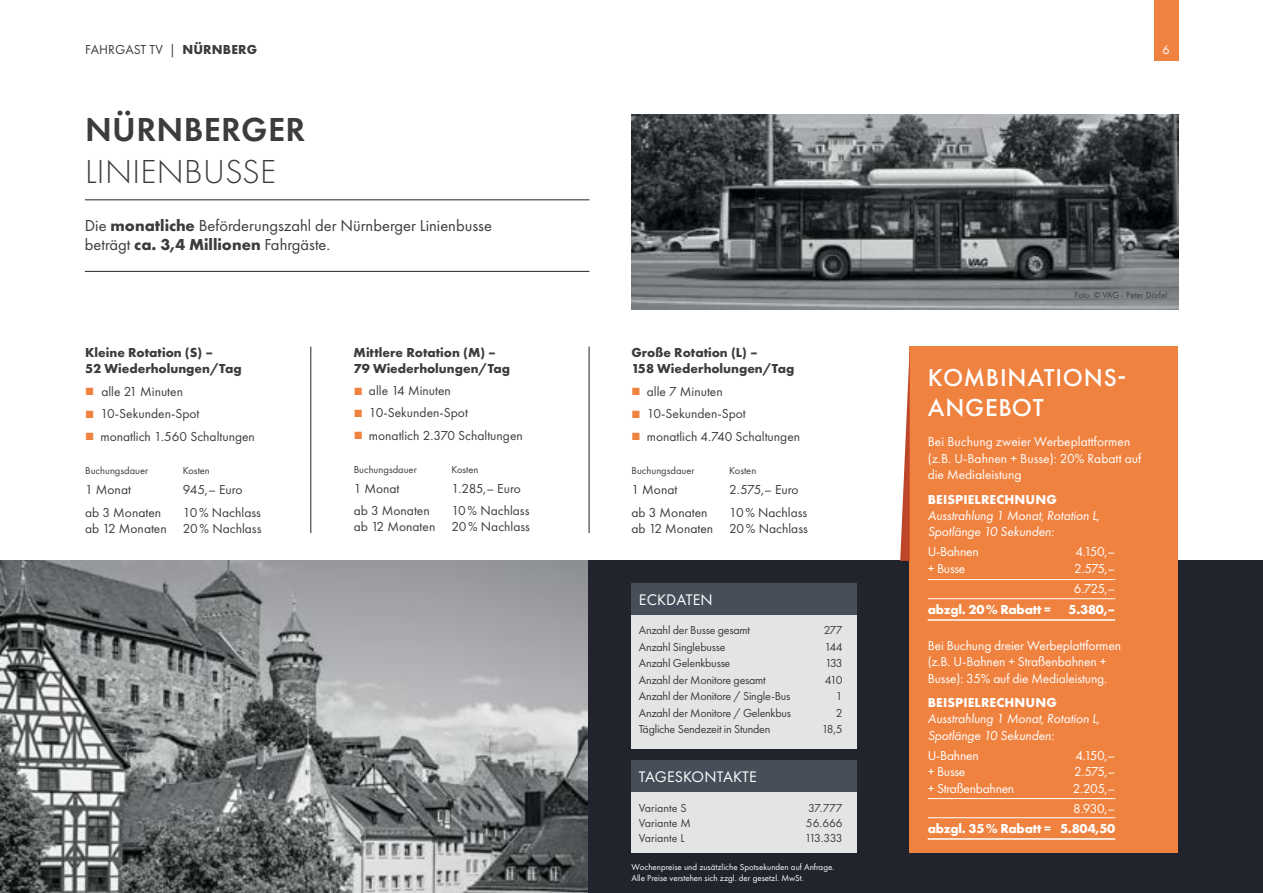
<style>
.page{position:relative;width:1263px;height:893px;background:#fff}
.page>*{position:absolute;margin:0;border:0;box-sizing:border-box;transform-origin:0 0}
.t1{font:300 34.5px "Futura PT";letter-spacing:.01em;color:#3c3c3b}
.t2{font:600 34.5px "Futura PT";letter-spacing:.01em;color:#3c3c3b}
.t3{font:500 25.5px/30.6px "Futura PT";letter-spacing:.03em;color:#fff}
.t4{font:16.5px/19.8px "Futura PT";color:#3c3c3b}
.t5{font:15.9px "Futura PT";letter-spacing:.01em;color:#fff}
.t6{font:13.5px/16.2px "Futura PT";color:#3c3c3b;text-align:right}
.t7{font:13.5px/16.2px "Futura PT";letter-spacing:-.01em;color:#fff}
.t8{font:700 13.5px/16.2px "Futura PT";color:#3c3c3b}
.t9{font:italic 13.5px/16.2px "Futura PT";letter-spacing:-.01em;color:#fff}
.t10{font:700 13.5px "Futura PT";letter-spacing:-.02em;color:#fff}
.t11{font:700 13.5px "Futura PT";letter-spacing:.01em;color:#fff}
.t12{font:12.75px "Futura PT";color:#fff}
.t13{font:12px "Futura PT";letter-spacing:-.02em;color:#3c3c3b}
.t14{font:12px "Futura PT";color:#3c3c3b}
.t15{font:10.5px "Futura PT";color:#3c3c3b}
.t16{font:9px/10.8px "Futura PT";color:#fff}
.t17{font:9px "Futura PT";color:#3c3c3b}
.s1{font-weight:700}
.s2{color:#f08240}
</style>
<div class="page">
<div style="left:1154px;top:0;width:24px;height:60px;background:#f08240"></div>
<div style="left:0;top:561px;width:1263px;height:332px;background:#21242c"></div>
<hr style="left:85px;top:271px;width:504px;height:1px;background:#21242c">
<img style="left:632px;top:115px;width:546px;height:194px">
<div style="left:632px;top:583px;width:225px;height:165px;background:#e3e4e6"></div>
<div style="left:632px;top:583px;width:225px;height:32px;background:#464f59"></div>
<div style="left:632px;top:760px;width:225px;height:93px;background:#e3e4e6"></div>
<div style="left:632px;top:760px;width:225px;height:32px;background:#464f59"></div>
<hr style="left:85px;top:199px;width:504px;height:1px;background:#21242c">
<hr style="left:310px;top:347px;width:1px;height:186px;background:#21242c">
<hr style="left:589px;top:347px;width:1px;height:186px;background:#21242c">
<img style="left:0;top:561px;width:588px;height:332px">
<div style="left:910px;top:347px;width:268px;height:506px;background:#f08240"></div>
<hr style="left:928px;top:598px;width:187px;height:1px;background:#fff">
<hr style="left:928px;top:579px;width:187px;height:1px;background:#fff">
<hr style="left:928px;top:619px;width:187px;height:2px;background:#fff">
<hr style="left:928px;top:817px;width:187px;height:1px;background:#fff">
<hr style="left:928px;top:798px;width:187px;height:1px;background:#fff">
<hr style="left:928px;top:838px;width:187px;height:2px;background:#fff">
<svg style="left:900px;top:347px;width:10px;height:214px"></svg>
<p class="t6" style="left:85px;top:41px;width:174px">FAHRGAST TV | <span class="s1">NÜRNBERG</span></p>
<p class="t12" style="left:1162px;top:42px;width:9px">6</p>
<h1 class="t2" style="left:85px;top:108px;width:222px">NÜRNBERGER</h1>
<h1 class="t1" style="left:85px;top:151px;width:193px">LINIENBUSSE</h1>
<p class="t4" style="left:85px;top:215px;width:409px">Die <span class="s1">monatliche</span> Beförderungszahl der Nürnberger Linienbusse beträgt <span class="s1">ca. 3,4 Millionen</span> Fahrgäste.</p>
<p class="t17" style="left:1075px;top:289px;width:94px">Foto: © VAG - Peter Dörfel</p>
<p class="t8" style="left:85px;top:344px;width:158px">Kleine Rotation (S) –<br>52 Wiederholungen/Tag</p>
<p class="t6" style="left:85px;top:383px;width:99px"><span class="s2">■</span> alle 21 Minuten</p>
<p class="t6" style="left:85px;top:406px;width:116px"><span class="s2">■</span> 10-Sekunden-Spot</p>
<p class="t6" style="left:85px;top:428px;width:171px"><span class="s2">■</span> monatlich 1.560 Schaltungen</p>
<p class="t15" style="left:85px;top:464px;width:65px">Buchungsdauer</p>
<p class="t15" style="left:183px;top:464px;width:28px">Kosten</p>
<p class="t6" style="left:85px;top:482px;width:47px">1 Monat</p>
<p class="t6" style="left:183px;top:482px;width:61px">945,– Euro</p>
<p class="t6" style="left:85px;top:504px;width:78px">ab 3 Monaten</p>
<p class="t6" style="left:85px;top:504px;width:178px">10% Nachlass<br>ab 12 Monaten 20% Nachlass</p>
<p class="t8" style="left:354px;top:344px;width:158px">Mittlere Rotation (M) –<br>79 Wiederholungen/Tag</p>
<p class="t6" style="left:354px;top:382px;width:99px"><span class="s2">■</span> alle 14 Minuten</p>
<p class="t6" style="left:354px;top:405px;width:116px"><span class="s2">■</span> 10-Sekunden-Spot</p>
<p class="t6" style="left:354px;top:427px;width:171px"><span class="s2">■</span> monatlich 2.370 Schaltungen</p>
<p class="t15" style="left:354px;top:463px;width:65px">Buchungsdauer</p>
<p class="t15" style="left:451px;top:463px;width:28px">Kosten</p>
<p class="t6" style="left:354px;top:480px;width:47px">1 Monat</p>
<p class="t6" style="left:451px;top:480px;width:71px">1.285,– Euro</p>
<p class="t6" style="left:354px;top:502px;width:78px">ab 3 Monaten</p>
<p class="t6" style="left:354px;top:502px;width:178px">10% Nachlass<br>ab 12 Monaten 20% Nachlass</p>
<p class="t8" style="left:631px;top:344px;width:164px">Große Rotation (L) –<br>158 Wiederholungen/Tag</p>
<p class="t6" style="left:631px;top:383px;width:93px"><span class="s2">■</span> alle 7 Minuten</p>
<p class="t6" style="left:631px;top:406px;width:116px"><span class="s2">■</span> 10-Sekunden-Spot</p>
<p class="t6" style="left:631px;top:428px;width:170px"><span class="s2">■</span> monatlich 4.740 Schaltungen</p>
<p class="t15" style="left:631px;top:464px;width:65px">Buchungsdauer</p>
<p class="t15" style="left:729px;top:464px;width:28px">Kosten</p>
<p class="t6" style="left:631px;top:482px;width:47px">1 Monat</p>
<p class="t6" style="left:729px;top:482px;width:71px">2.575,– Euro</p>
<p class="t6" style="left:631px;top:504px;width:78px">ab 3 Monaten</p>
<p class="t6" style="left:631px;top:504px;width:178px">10% Nachlass<br>ab 12 Monaten 20% Nachlass</p>
<p class="t5" style="left:639px;top:590px;width:75px">ECKDATEN</p>
<p class="t13" style="left:639px;top:623px;width:113px">Anzahl der Busse gesamt</p>
<p class="t13" style="left:824px;top:623px;width:21px">277</p>
<p class="t13" style="left:639px;top:640px;width:88px">Anzahl Singlebusse</p>
<p class="t13" style="left:824px;top:640px;width:20px">144</p>
<p class="t13" style="left:639px;top:656px;width:93px">Anzahl Gelenkbusse</p>
<p class="t13" style="left:825px;top:656px;width:19px">133</p>
<p class="t13" style="left:639px;top:673px;width:129px">Anzahl der Monitore gesamt</p>
<p class="t13" style="left:825px;top:673px;width:20px">410</p>
<p class="t13" style="left:639px;top:689px;width:153px">Anzahl der Monitore / Single-Bus</p>
<p class="t13" style="left:836px;top:689px;width:8px">1</p>
<p class="t13" style="left:639px;top:706px;width:154px">Anzahl der Monitore / Gelenkbus</p>
<p class="t13" style="left:836px;top:706px;width:8px">2</p>
<p class="t13" style="left:639px;top:722px;width:133px">Tägliche Sendezeit in Stunden</p>
<p class="t13" style="left:822px;top:722px;width:22px">18,5</p>
<p class="t5" style="left:639px;top:767px;width:119px">TAGESKONTAKTE</p>
<p class="t14" style="left:639px;top:800px;width:49px">Variante S</p>
<p class="t13" style="left:808px;top:800px;width:36px">37.777</p>
<p class="t14" style="left:639px;top:815px;width:53px">Variante M</p>
<p class="t13" style="left:806px;top:815px;width:38px">56.666</p>
<p class="t14" style="left:639px;top:830px;width:47px">Variante L</p>
<p class="t13" style="left:805px;top:830px;width:39px">113.333</p>
<h2 class="t3" style="left:928px;top:362px;width:200px">KOMBINATIONS-<br>ANGEBOT</h2>
<p class="t7" style="left:928px;top:434px;width:215px">Bei Buchung zweier Werbeplattformen (z.B. U-Bahnen + Busse): 20% Rabatt auf die Medialeistung</p>
<p class="t11" style="left:928px;top:490px;width:131px">BEISPIELRECHNUNG</p>
<p class="t9" style="left:928px;top:507px;width:173px">Ausstrahlung 1 Monat, Rotation L,<br>Spotlänge 10 Sekunden:</p>
<p class="t7" style="left:928px;top:544px;width:52px">U-Bahnen</p>
<p class="t7" style="left:1075px;top:544px;width:41px">4.150,–</p>
<p class="t7" style="left:928px;top:560px;width:39px">+ Busse</p>
<p class="t7" style="left:1074px;top:558px;width:43px;line-height:20.4px">2.575,–<br>6.725,–</p>
<p class="t10" style="left:928px;top:600px;width:125px">abzgl. 20% Rabatt =</p>
<p class="t11" style="left:1068px;top:600px;width:48px">5.380,–</p>
<p class="t7" style="left:928px;top:637px;width:195px">Bei Buchung dreier Werbeplattformen (z.B. U-Bahnen + Straßenbahnen +<br>Busse): 35% auf die Medialeistung.</p>
<p class="t11" style="left:928px;top:694px;width:131px">BEISPIELRECHNUNG</p>
<p class="t9" style="left:928px;top:711px;width:173px">Ausstrahlung 1 Monat, Rotation L,<br>Spotlänge 10 Sekunden:</p>
<p class="t7" style="left:928px;top:747px;width:52px">U-Bahnen</p>
<p class="t7" style="left:1075px;top:747px;width:41px">4.150,–</p>
<p class="t7" style="left:928px;top:764px;width:39px">+ Busse</p>
<p class="t7" style="left:1074px;top:764px;width:43px">2.575,–</p>
<p class="t7" style="left:928px;top:780px;width:88px">+ Straßenbahnen</p>
<p class="t7" style="left:1073px;top:778px;width:44px;line-height:20.4px">2.205,–<br>8.930,–</p>
<p class="t10" style="left:928px;top:820px;width:189px">abzgl. 35% Rabatt = 5.804,50</p>
<p class="t16" style="left:631px;top:861px;width:204px">Wochenpreise und zusätzliche Spotsekunden auf Anfrage.<br>Alle Preise verstehen sich zzgl. der gesetzl. MwSt.</p>
</div>
